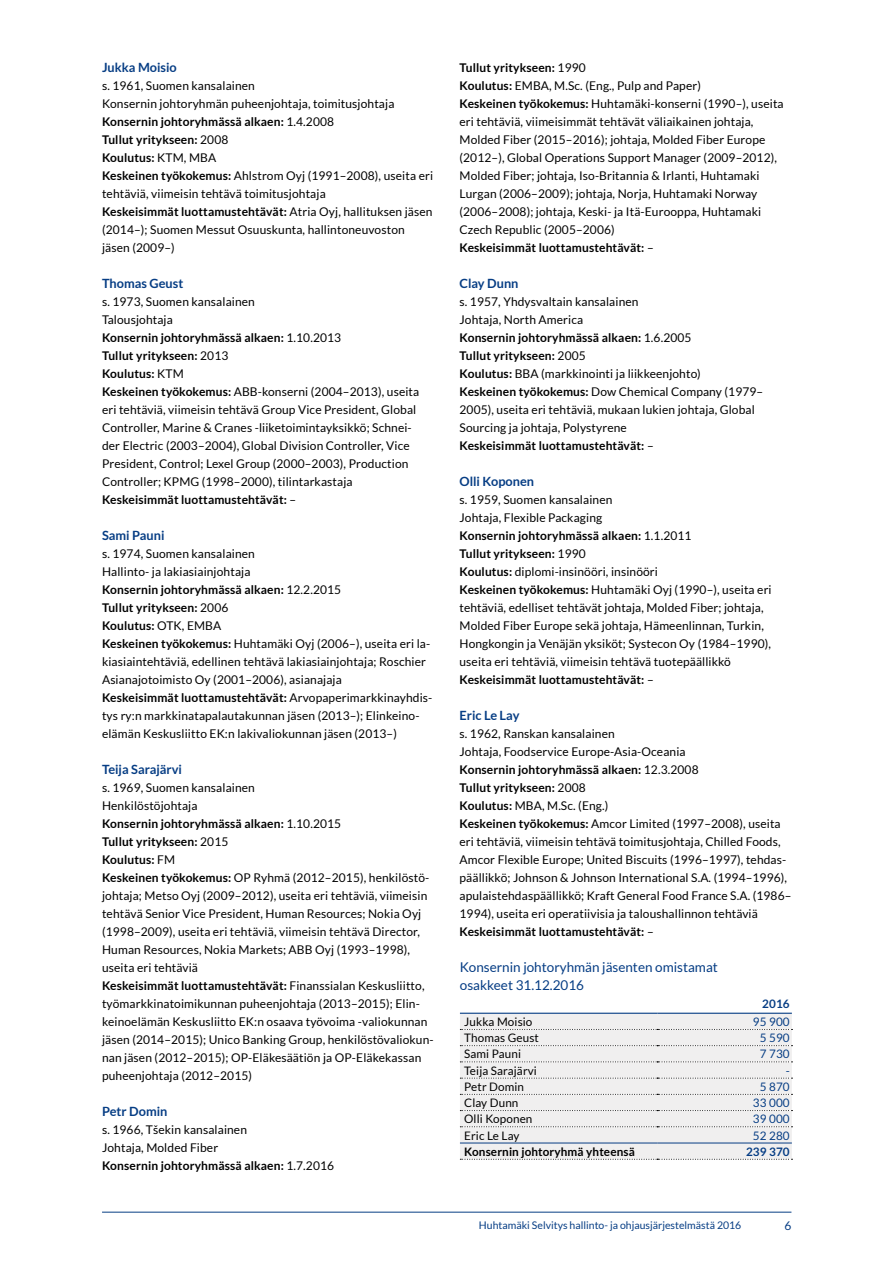
<style>
.page{position:relative;width:893px;height:1263px;background:#fff}
.page>*{position:absolute;margin:0;border:0;box-sizing:border-box;transform-origin:0 0}
.t1{font:13.5px/18px "Lato";color:#063d84}
.t2{font:700 12.75px "Lato";color:#063d84}
.t3{font:12px/18px "Lato";letter-spacing:.01em;color:#000}
.t4{font:12px "Lato";color:#063d84}
.t5{font:11.7px "Lato";letter-spacing:.01em;color:#000}
.t6{font:11.7px "Lato";letter-spacing:.01em;color:#063d84}
.t7{font:700 11.7px "Lato";letter-spacing:.01em;color:#000}
.t8{font:700 11.7px "Lato";letter-spacing:.01em;color:#063d84}
.t9{font:10.5px "Lato";color:#063d84}
.s1{font-weight:700}
</style>
<div class="page">
<hr style="left:102px;top:1212px;width:689px;height:1px;background:#063d84">
<div style="left:460px;top:1014px;width:332px;height:145px;background:#f0efef"></div>
<svg style="left:460px;top:1061px;width:332px;height:1px"></svg>
<svg style="left:460px;top:1078px;width:332px;height:1px"></svg>
<svg style="left:460px;top:1094px;width:332px;height:1px"></svg>
<svg style="left:460px;top:1110px;width:332px;height:1px"></svg>
<svg style="left:460px;top:1126px;width:332px;height:1px"></svg>
<hr style="left:460px;top:1143px;width:197px;height:1px;background:#063d84">
<hr style="left:657px;top:1143px;width:135px;height:1px;background:#063d84">
<svg style="left:460px;top:1029px;width:332px;height:1px"></svg>
<svg style="left:460px;top:1045px;width:332px;height:1px"></svg>
<svg style="left:460px;top:1159px;width:332px;height:1px"></svg>
<hr style="left:460px;top:1013px;width:197px;height:1px;background:#063d84">
<hr style="left:657px;top:1013px;width:135px;height:1px;background:#063d84">
<p class="t2" style="left:102px;top:60px;width:76px">Jukka Moisio</p>
<p class="t3" style="left:102px;top:77px;width:333px">s. 1961, Suomen kansalainen<br>Konsernin johtoryhmän puheenjohtaja, toimitusjohtaja <span class="s1">Konsernin johtoryhmässä alkaen:</span> 1.4.2008<br><span class="s1">Tullut yritykseen:</span> 2008<br><span class="s1">Koulutus:</span> KTM, MBA<br><span class="s1">Keskeinen työkokemus:</span> Ahlstrom Oyj (1991–2008), useita eri tehtäviä, viimeisin tehtävä toimitusjohtaja<br><span class="s1">Keskeisimmät luottamustehtävät:</span> Atria Oyj, hallituksen jäsen (2014–); Suomen Messut Osuuskunta, hallintoneuvoston jäsen (2009–)</p>
<p class="t2" style="left:102px;top:276px;width:83px">Thomas Geust</p>
<p class="t3" style="left:102px;top:293px;width:319px">s. 1973, Suomen kansalainen<br>Talousjohtaja<br><span class="s1">Konsernin johtoryhmässä alkaen:</span> 1.10.2013<br><span class="s1">Tullut yritykseen:</span> 2013<br><span class="s1">Koulutus:</span> KTM<br><span class="s1">Keskeinen työkokemus:</span> ABB-konserni (2004–2013), useita eri tehtäviä, viimeisin tehtävä Group Vice President, Global Controller, Marine &amp; Cranes -liiketoimintayksikkö; Schnei&shy;der Electric (2003–2004), Global Division Controller, Vice President, Control; Lexel Group (2000–2003), Production Controller; KPMG (1998–2000), tilintarkastaja <span class="s1">Keskeisimmät luottamustehtävät:</span> –</p>
<p class="t2" style="left:102px;top:528px;width:64px">Sami Pauni</p>
<p class="t3" style="left:102px;top:545px;width:332px">s. 1974, Suomen kansalainen<br>Hallinto- ja lakiasiainjohtaja<br><span class="s1">Konsernin johtoryhmässä alkaen:</span> 12.2.2015<br><span class="s1">Tullut yritykseen:</span> 2006<br><span class="s1">Koulutus:</span> OTK, EMBA<br><span class="s1">Keskeinen työkokemus:</span> Huhtamäki Oyj (2006–), useita eri la&shy;kiasiaintehtäviä, edellinen tehtävä lakiasiainjohtaja; Roschier Asianajotoimisto Oy (2001–2006), asianajaja<br><span class="s1">Keskeisimmät luottamustehtävät:</span> Arvopaperimarkkinayhdis&shy;tys ry:n markkinatapalautakunnan jäsen (2013–); Elinkeino&shy;elämän Keskusliitto EK:n lakivaliokunnan jäsen (2013–)</p>
<p class="t2" style="left:102px;top:762px;width:81px">Teija Sarajärvi</p>
<p class="t3" style="left:102px;top:779px;width:333px">s. 1969, Suomen kansalainen<br>Henkilöstöjohtaja<br><span class="s1">Konsernin johtoryhmässä alkaen:</span> 1.10.2015<br><span class="s1">Tullut yritykseen:</span> 2015<br><span class="s1">Koulutus:</span> FM<br><span class="s1">Keskeinen työkokemus:</span> OP Ryhmä (2012–2015), henkilöstö&shy;johtaja; Metso Oyj (2009–2012), useita eri tehtäviä, viimeisin tehtävä Senior Vice President, Human Resources; Nokia Oyj (1998–2009), useita eri tehtäviä, viimeisin tehtävä Director, Human Resources, Nokia Markets; ABB Oyj (1993–1998), useita eri tehtäviä<br><span class="s1">Keskeisimmät luottamustehtävät:</span> Finanssialan Keskusliitto, työmarkkinatoimikunnan puheenjohtaja (2013–2015); Elin&shy;keinoelämän Keskusliitto EK:n osaava työvoima -valiokunnan jäsen (2014–2015); Unico Banking Group, henkilöstövaliokun&shy;nan jäsen (2012–2015); OP-Eläkesäätiön ja OP-Eläkekassan puheenjohtaja (2012–2015)</p>
<p class="t2" style="left:102px;top:1104px;width:67px">Petr Domin</p>
<p class="t3" style="left:102px;top:1121px;width:234px">s. 1966, Tšekin kansalainen<br>Johtaja, Molded Fiber<br><span class="s1">Konsernin johtoryhmässä alkaen:</span> 1.7.2016</p>
<p class="t3" style="left:459px;top:59px;width:326px"><span class="s1">Tullut yritykseen:</span> 1990<br><span class="s1">Koulutus:</span> EMBA, M.Sc. (Eng., Pulp and Paper)<br><span class="s1">Keskeinen työkokemus:</span> Huhtamäki-konserni (1990–), useita eri tehtäviä, viimeisimmät tehtävät väliaikainen johtaja, Molded Fiber (2015–2016); johtaja, Molded Fiber Europe (2012–), Global Operations Support Manager (2009–2012), Molded Fiber; johtaja, Iso-Britannia &amp; Irlanti, Huhtamaki Lurgan (2006–2009); johtaja, Norja, Huhtamaki Norway (2006–2008); johtaja, Keski- ja Itä-Eurooppa, Huhtamaki Czech Republic (2005–2006)<br><span class="s1">Keskeisimmät luottamustehtävät:</span> –</p>
<p class="t2" style="left:459px;top:276px;width:60px">Clay Dunn</p>
<p class="t3" style="left:459px;top:293px;width:305px">s. 1957, Yhdysvaltain kansalainen<br>Johtaja, North America<br><span class="s1">Konsernin johtoryhmässä alkaen:</span> 1.6.2005<br><span class="s1">Tullut yritykseen:</span> 2005<br><span class="s1">Koulutus:</span> BBA (markkinointi ja liikkeenjohto)<br><span class="s1">Keskeinen työkokemus:</span> Dow Chemical Company (1979– 2005), useita eri tehtäviä, mukaan lukien johtaja, Global Sourcing ja johtaja, Polystyrene<br><span class="s1">Keskeisimmät luottamustehtävät:</span> –</p>
<p class="t2" style="left:459px;top:474px;width:76px">Olli Koponen</p>
<p class="t3" style="left:459px;top:491px;width:314px">s. 1959, Suomen kansalainen<br>Johtaja, Flexible Packaging<br><span class="s1">Konsernin johtoryhmässä alkaen:</span> 1.1.2011<br><span class="s1">Tullut yritykseen:</span> 1990<br><span class="s1">Koulutus:</span> diplomi-insinööri, insinööri<br><span class="s1">Keskeinen työkokemus:</span> Huhtamäki Oyj (1990–), useita eri tehtäviä, edelliset tehtävät johtaja, Molded Fiber; johtaja, Molded Fiber Europe sekä johtaja, Hämeenlinnan, Turkin, Hongkongin ja Venäjän yksiköt; Systecon Oy (1984–1990), useita eri tehtäviä, viimeisin tehtävä tuotepäällikkö <span class="s1">Keskeisimmät luottamustehtävät:</span> –</p>
<p class="t2" style="left:459px;top:708px;width:61px">Eric Le Lay</p>
<p class="t3" style="left:459px;top:725px;width:333px">s. 1962, Ranskan kansalainen<br>Johtaja, Foodservice Europe-Asia-Oceania<br><span class="s1">Konsernin johtoryhmässä alkaen:</span> 12.3.2008<br><span class="s1">Tullut yritykseen:</span> 2008<br><span class="s1">Koulutus:</span> MBA, M.Sc. (Eng.)<br><span class="s1">Keskeinen työkokemus:</span> Amcor Limited (1997–2008), useita eri tehtäviä, viimeisin tehtävä toimitusjohtaja, Chilled Foods, Amcor Flexible Europe; United Biscuits (1996–1997), tehdas&shy;päällikkö; Johnson &amp; Johnson International S.A. (1994–1996), apulaistehdaspäällikkö; Kraft General Food France S.A. (1986– 1994), useita eri operatiivisia ja taloushallinnon tehtäviä <span class="s1">Keskeisimmät luottamustehtävät:</span> –</p>
<p class="t1" style="left:460px;top:958px;width:259px">Konsernin johtoryhmän jäsenten omistamat osakkeet 31.12.2016</p>
<p class="t8" style="left:762px;top:997px;width:29px">2016</p>
<p class="t5" style="left:464px;top:1015px;width:70px">Jukka Moisio</p>
<p class="t6" style="left:753px;top:1015px;width:38px">95 900</p>
<p class="t5" style="left:464px;top:1031px;width:76px">Thomas Geust</p>
<p class="t6" style="left:760px;top:1031px;width:31px">5 590</p>
<p class="t5" style="left:464px;top:1048px;width:58px">Sami Pauni</p>
<p class="t6" style="left:760px;top:1048px;width:31px">7 730</p>
<p class="t5" style="left:464px;top:1064px;width:74px">Teija Sarajärvi</p>
<p class="t6" style="left:786px;top:1064px;width:6px">-</p>
<p class="t5" style="left:464px;top:1080px;width:61px">Petr Domin</p>
<p class="t6" style="left:760px;top:1080px;width:31px">5 870</p>
<p class="t5" style="left:464px;top:1096px;width:56px">Clay Dunn</p>
<p class="t6" style="left:753px;top:1096px;width:38px">33 000</p>
<p class="t5" style="left:464px;top:1112px;width:70px">Olli Koponen</p>
<p class="t6" style="left:753px;top:1112px;width:38px">39 000</p>
<p class="t5" style="left:464px;top:1129px;width:57px">Eric Le Lay</p>
<p class="t6" style="left:753px;top:1129px;width:38px">52 280</p>
<p class="t7" style="left:464px;top:1145px;width:172px">Konsernin johtoryhmä yhteensä</p>
<p class="t8" style="left:746px;top:1145px;width:45px">239 370</p>
<p class="t9" style="left:479px;top:1219px;width:264px">Huhtamäki Selvitys hallinto- ja ohjausjärjestelmästä 2016</p>
<p class="t4" style="left:784px;top:1219px;width:8px">6</p>
</div>
